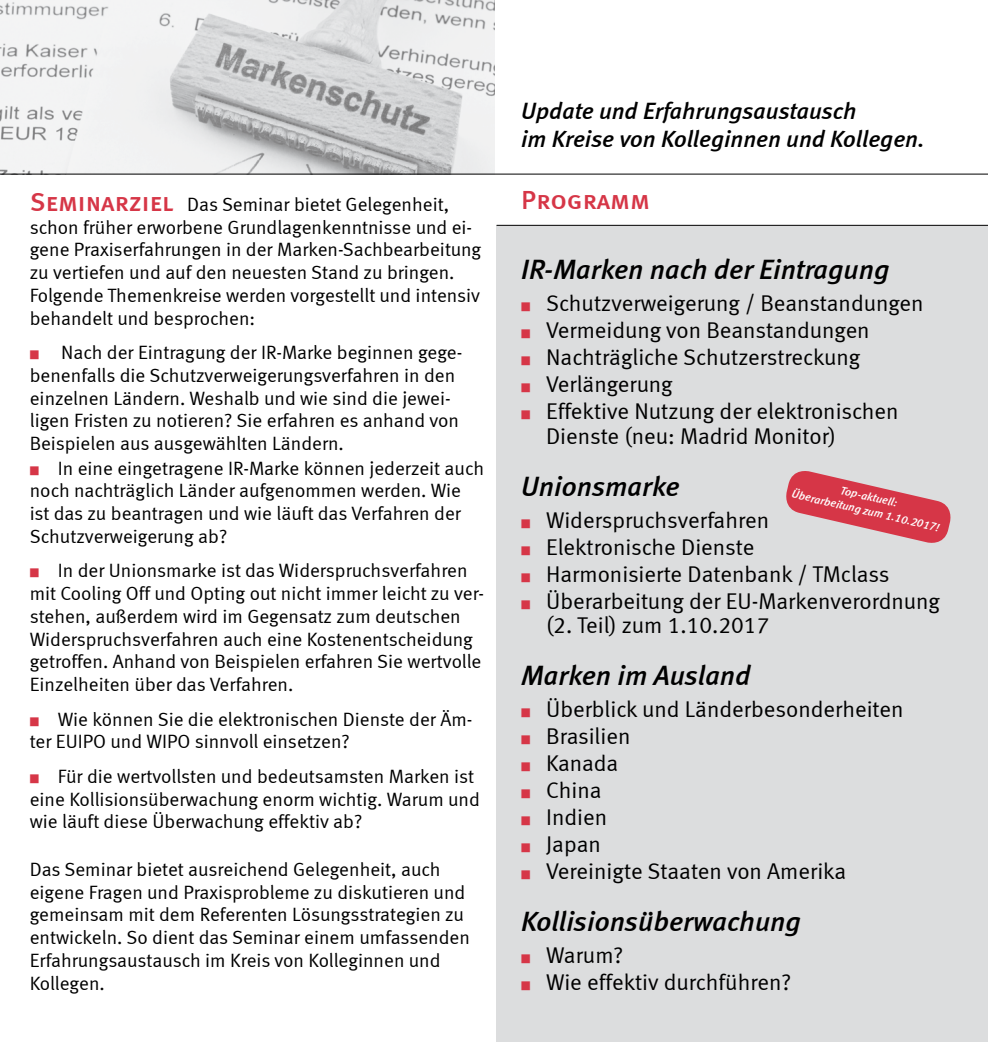
<style>
.page{position:relative;width:988px;height:1042px;background:#fff}
.page>*{position:absolute;margin:0;border:0;box-sizing:border-box;transform-origin:0 0}
.t1{font:italic 28px "Meta Medium LF";color:#000}
.t2{font:26.25px "Meta Medium LF Caps";color:#d63647}
.t3{font:italic 23.62px/28.3px "Meta Medium LF";color:#000}
.t4{font:22.75px/24.5px "Meta Normal LF";color:#000}
.t5{font:19.25px/22.8px "Meta Normal LF";color:#000}
.t6{font:italic 11.55px "Meta Medium LF";color:#fff}
.s1{font-family:"Meta Medium LF Caps";font-size:26.25px;color:#d63647}
.s2{color:#d63647}
</style>
<div class="page">
<div style="left:496px;top:226px;width:491px;height:816px;background:#dcddde"></div>
<img style="left:0;top:0;width:494px;height:174px">
<hr style="left:0;top:174px;width:987px;height:1px;background:#000">
<hr style="left:496px;top:225px;width:491px;height:1px;background:#000">
<svg style="left:786px;top:471px;width:165px;height:72px"></svg>
<p class="t5" style="left:30px;top:193px;width:453px"><span class="s1">Seminarziel</span> Das Seminar bietet Gelegenheit, schon früher erworbene Grundlagenkenntnisse und ei&shy;gene Praxiserfahrungen in der Marken-Sachbearbeitung zu vertiefen und auf den neuesten Stand zu bringen.<br>Folgende Themenkreise werden vorgestellt und intensiv behandelt und besprochen:</p>
<p class="t5" style="left:30px;top:341px;width:434px"><span class="s2">■</span> Nach der Eintragung der IR-Marke beginnen gege&shy;benenfalls die Schutzverweigerungsverfahren in den einzelnen Ländern. Weshalb und wie sind die jewei&shy;ligen Fristen zu notieren? Sie erfahren es anhand von Beispielen aus ausgewählten Ländern.</p>
<p class="t5" style="left:30px;top:456px;width:455px"><span class="s2">■</span> In eine eingetragene IR-Marke können jederzeit auch noch nachträglich Länder aufgenommen werden. Wie ist das zu beantragen und wie läuft das Verfahren der Schutzverweigerung ab?</p>
<p class="t5" style="left:30px;top:559px;width:456px"><span class="s2">■</span> In der Unionsmarke ist das Widerspruchsverfahren mit Cooling Off und Opting out nicht immer leicht zu ver&shy;stehen, außerdem wird im Gegensatz zum deutschen Widerspruchsverfahren auch eine Kostenentscheidung getroffen. Anhand von Beispielen erfahren Sie wertvolle Einzelheiten über das Verfahren.</p>
<p class="t5" style="left:30px;top:707px;width:444px"><span class="s2">■</span> Wie können Sie die elektronischen Dienste der Äm&shy;ter EUIPO und WIPO sinnvoll einsetzen?</p>
<p class="t5" style="left:30px;top:764px;width:451px"><span class="s2">■</span> Für die wertvollsten und bedeutsamsten Marken ist eine Kollisionsüberwachung enorm wichtig. Warum und wie läuft diese Überwachung effektiv ab?</p>
<p class="t5" style="left:30px;top:857px;width:441px">Das Seminar bietet ausreichend Gelegenheit, auch eigene Fragen und Praxisprobleme zu diskutieren und gemeinsam mit dem Referenten Lösungsstrategien zu entwickeln. So dient das Seminar einem umfassenden Erfahrungsaustausch im Kreis von Kolleginnen und Kollegen.</p>
<p class="t3" style="left:521px;top:96px;width:405px">Update und Erfahrungsaustausch<br>im Kreise von Kolleginnen und Kollegen.</p>
<h2 class="t2" style="left:521px;top:185px;width:130px">Programm</h2>
<h1 class="t1" style="left:521px;top:253px;width:369px">IR-Marken nach der Eintragung</h1>
<p class="t4" style="left:521px;top:291px;width:404px"><span class="s2">■</span> Schutzverweigerung / Beanstandungen</p>
<p class="t4" style="left:521px;top:318px;width:350px"><span class="s2">■</span> Vermeidung von Beanstandungen</p>
<p class="t4" style="left:521px;top:345px;width:340px"><span class="s2">■</span> Nachträgliche Schutzerstreckung</p>
<p class="t4" style="left:521px;top:372px;width:153px"><span class="s2">■</span> Verlängerung</p>
<p class="t4" style="left:546px;top:399px;width:354px;text-indent:-25px"><span class="s2">■</span> Effektive Nutzung der elektronischen<br>Dienste (neu: Madrid Monitor)</p>
<h1 class="t1" style="left:521px;top:469px;width:160px">Unionsmarke</h1>
<p class="t4" style="left:521px;top:507px;width:249px"><span class="s2">■</span> Widerspruchsverfahren</p>
<p class="t4" style="left:521px;top:534px;width:234px"><span class="s2">■</span> Elektronische Dienste</p>
<p class="t4" style="left:521px;top:561px;width:369px"><span class="s2">■</span> Harmonisierte Datenbank / TMclass</p>
<p class="t4" style="left:546px;top:588px;width:395px;text-indent:-25px"><span class="s2">■</span> Überarbeitung der EU-Markenverordnung (2. Teil) zum 1.10.2017</p>
<h1 class="t1" style="left:521px;top:659px;width:231px">Marken im Ausland</h1>
<p class="t4" style="left:521px;top:697px;width:384px"><span class="s2">■</span> Überblick und Länderbesonderheiten</p>
<p class="t4" style="left:521px;top:723px;width:111px"><span class="s2">■</span> Brasilien</p>
<p class="t4" style="left:521px;top:750px;width:98px"><span class="s2">■</span> Kanada</p>
<p class="t4" style="left:521px;top:777px;width:82px"><span class="s2">■</span> China</p>
<p class="t4" style="left:521px;top:804px;width:87px"><span class="s2">■</span> Indien</p>
<p class="t4" style="left:521px;top:831px;width:81px"><span class="s2">■</span> Japan</p>
<p class="t4" style="left:521px;top:858px;width:326px"><span class="s2">■</span> Vereinigte Staaten von Amerika</p>
<h1 class="t1" style="left:521px;top:905px;width:281px">Kollisionsüberwachung</h1>
<p class="t4" style="left:521px;top:942px;width:103px"><span class="s2">■</span> Warum?</p>
<p class="t4" style="left:521px;top:969px;width:271px"><span class="s2">■</span> Wie effektiv durchführen?</p>
<p class="t6" style="left:842px;top:483px;width:60px;rotate:13deg">Top-aktuell:</p>
<p class="t6" style="left:793px;top:487px;width:153px;rotate:13deg">Überarbeitung zum 1.10.2017!</p>
</div>
